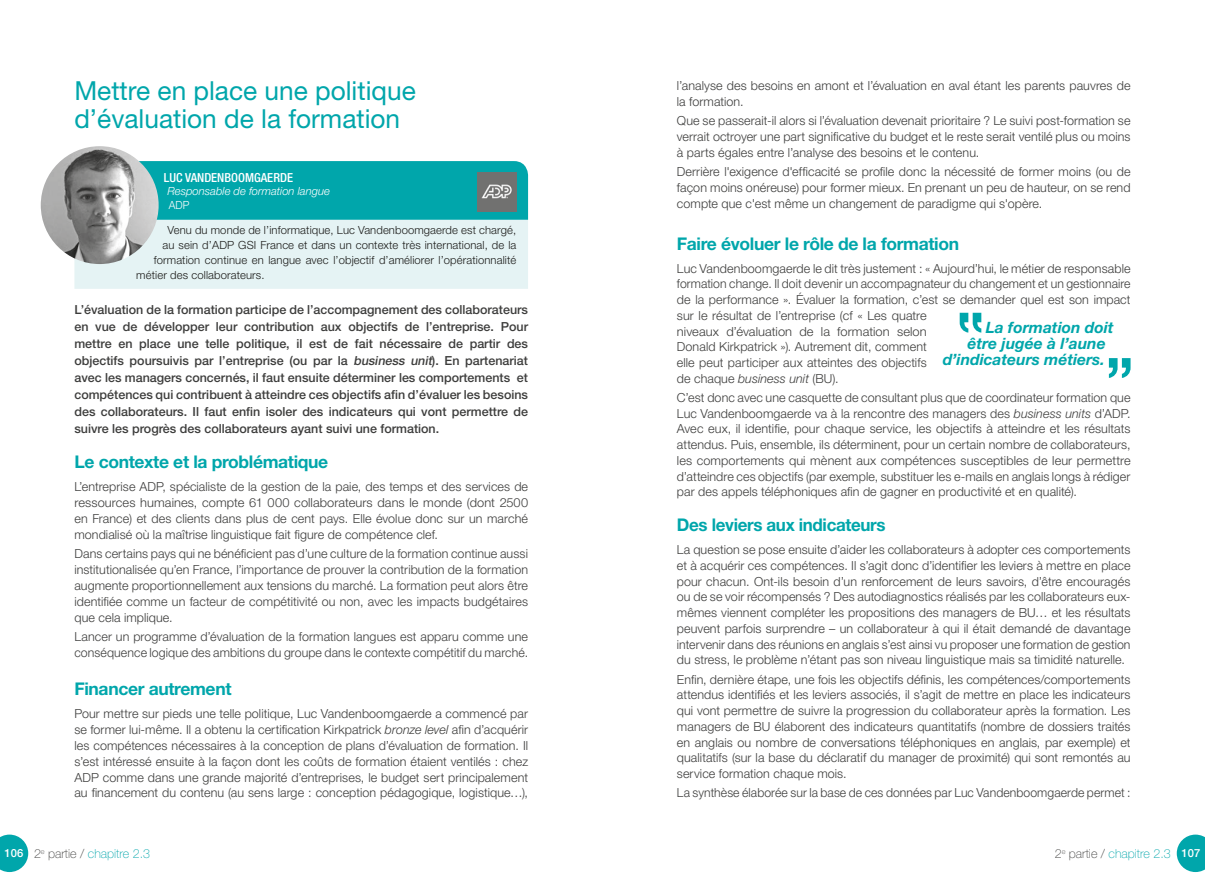
<style>
.page{position:relative;width:1205px;height:886px;background:#fff}
.page>*{position:absolute;margin:0;border:0;box-sizing:border-box;transform-origin:0 0}
.t1{font:26.25px/27.5px "Helvetica Neue LT Std";color:#00a6ab}
.t2{font:700 17.5px "Helvetica Neue LT Std";letter-spacing:-.02em;color:#00a6ab}
.t3{font:italic 700 15.62px "Helvetica Neue LT Std";color:#00a6ab}
.t4{font:300 12.5px/15.8px "Helvetica Neue LT Std";letter-spacing:.005em;color:#3d3d3c;text-align:justify}
.t5{font:500 12.5px/17.1px "Helvetica Neue LT Std";color:#3d3d3c;text-align:justify}
.t6{font:100 12.5px "Helvetica Neue LT Std";color:#00a6ab}
.t7{font:500 condensed 12.5px "Helvetica Neue LT Std";color:#fff}
.t8{font:300 11.25px "Helvetica Neue LT Std";letter-spacing:.01em;color:#1d1d1b}
.t9{font:italic 300 11.25px "Helvetica Neue LT Std";color:#fff}
.t10{font:500 11.25px "Helvetica Neue LT Std";color:#fff}
.t11{font:300 11.25px "Helvetica Neue LT Std";color:#fff;scale:.94 1}
.s1{font-style:italic}
.s2{color:#3d3d3c}
</style>
<div class="page">
<svg style="left:1177px;top:834px;width:28px;height:38px"></svg>
<svg style="left:0;top:834px;width:28px;height:38px"></svg>
<div style="left:74px;top:220px;width:454px;height:69px;background:#e5f3f4"></div>
<div style="left:140px;top:161px;width:388px;height:59px;background:#00a6ab"></div>
<img style="left:41px;top:146px;width:118px;height:118px;border-radius:59px">
<img style="left:477px;top:173px;width:39px;height:38px">
<svg style="left:959px;top:313px;width:22px;height:20px"></svg>
<svg style="left:1109px;top:358px;width:21px;height:20px"></svg>
<h1 class="t1" style="left:74px;top:77px;width:343px">Mettre en place une politique d’évaluation de la formation</h1>
<p class="t7" style="left:164px;top:170px;width:131px">LUC VANDENBOOMGAERDE</p>
<p class="t9" style="left:168px;top:184px;width:164px">Responsable de formation langue</p>
<p class="t11" style="left:169px;top:198px;width:23px">ADP</p>
<p class="t8" style="left:168px;top:223px;width:350px">Venu du monde de l’informatique, Luc Vandenboomgaerde est chargé,</p>
<p class="t8" style="left:163px;top:238px;width:355px">au sein d’ADP GSI France et dans un contexte très international, de la</p>
<p class="t8" style="left:154px;top:253px;width:364px">formation continue en langue avec l’objectif d’améliorer l’opérationnalité</p>
<p class="t8" style="left:136px;top:268px;width:130px">métier des collaborateurs.</p>
<p class="t5" style="left:74px;top:301px;width:455px">L’évaluation de la formation participe de l’accompagnement des collaborateurs en vue de développer leur contribution aux objectifs de l’entreprise. Pour mettre en place une telle politique, il est de fait nécessaire de partir des objectifs poursuivis par l’entreprise (ou par la <span class="s1">business unit</span>). En partenariat avec les managers concernés, il faut ensuite déterminer les comportements et compétences qui contribuent à atteindre ces objectifs afin d’évaluer les besoins des collaborateurs. Il faut enfin isoler des indicateurs qui vont permettre de suivre les progrès des collaborateurs ayant suivi une formation.</p>
<h2 class="t2" style="left:74px;top:451px;width:255px">Le contexte et la problématique</h2>
<p class="t4" style="left:74px;top:479px;width:455px">L’entreprise ADP, spécialiste de la gestion de la paie, des temps et des services de ressources humaines, compte 61 000 collaborateurs dans le monde (dont 2500 en France) et des clients dans plus de cent pays. Elle évolue donc sur un marché mondialisé où la maîtrise linguistique fait figure de compétence clef.</p>
<p class="t4" style="left:74px;top:545px;width:455px">Dans certains pays qui ne bénéficient pas d’une culture de la formation continue aussi institutionalisée qu’en France, l’importance de prouver la contribution de la formation augmente proportionnellement aux tensions du marché. La formation peut alors être identifiée comme un facteur de compétitivité ou non, avec les impacts budgétaires que cela implique.</p>
<p class="t4" style="left:74px;top:628px;width:455px">Lancer un programme d’évaluation de la formation langues est apparu comme une conséquence logique des ambitions du groupe dans le contexte compétitif du marché.</p>
<h2 class="t2" style="left:74px;top:678px;width:159px">Financer autrement</h2>
<p class="t4" style="left:74px;top:705px;width:455px">Pour mettre sur pieds une telle politique, Luc Vandenboomgaerde a commencé par se former lui-même. Il a obtenu la certification Kirkpatrick <span class="s1">bronze level</span> afin d’acquérir les compétences nécessaires à la conception de plans d’évaluation de formation. Il s’est intéressé ensuite à la façon dont les coûts de formation étaient ventilés : chez ADP comme dans une grande majorité d’entreprises, le budget sert principalement au financement du contenu (au sens large : conception pédagogique, logistique…),</p>
<p class="t4" style="left:677px;top:78px;width:455px">l’analyse des besoins en amont et l’évaluation en aval étant les parents pauvres de la formation.</p>
<p class="t4" style="left:677px;top:113px;width:455px">Que se passerait-il alors si l’évaluation devenait prioritaire ? Le suivi post-formation se verrait octroyer une part significative du budget et le reste serait ventilé plus ou moins à parts égales entre l’analyse des besoins et le contenu.</p>
<p class="t4" style="left:677px;top:164px;width:455px">Derrière l'exigence d'efficacité se profile donc la nécessité de former moins (ou de façon moins onéreuse) pour former mieux. En prenant un peu de hauteur, on se rend compte que c'est même un changement de paradigme qui s'opère.</p>
<h2 class="t2" style="left:677px;top:233px;width:284px">Faire évoluer le rôle de la formation</h2>
<p class="t4" style="left:677px;top:260px;width:455px;text-align:left">Luc Vandenboomgaerde le dit très justement : « Aujourd’hui, le métier de responsable formation change. Il doit devenir un accompagnateur du changement et un gestionnaire de la performance ». Évaluer la formation, c’est se demander quel est son impact sur le résultat de l’entreprise (cf « Les quatre<br>niveaux d’évaluation de la formation selon<br>Donald Kirkpatrick »). Autrement dit, comment<br>elle peut participer aux atteintes des objectifs<br>de chaque <span class="s1">business unit</span> (BU).</p>
<p class="t4" style="left:677px;top:389px;width:455px">C’est donc avec une casquette de consultant plus que de coordinateur formation que Luc Vandenboomgaerde va à la rencontre des managers des <span class="s1">business units</span> d’ADP.<br>Avec eux, il identifie, pour chaque service, les objectifs à atteindre et les résultats attendus. Puis, ensemble, ils déterminent, pour un certain nombre de collaborateurs, les comportements qui mènent aux compétences susceptibles de leur permettre d’atteindre ces objectifs (par exemple, substituer les e-mails en anglais longs à rédiger par des appels téléphoniques afin de gagner en productivité et en qualité).</p>
<h2 class="t2" style="left:677px;top:514px;width:210px">Des leviers aux indicateurs</h2>
<p class="t4" style="left:677px;top:542px;width:455px">La question se pose ensuite d’aider les collaborateurs à adopter ces comportements et à acquérir ces compétences. Il s’agit donc d’identifier les leviers à mettre en place pour chacun. Ont-ils besoin d’un renforcement de leurs savoirs, d’être encouragés ou de se voir récompensés ? Des autodiagnostics réalisés par les collaborateurs eux&shy;mêmes viennent compléter les propositions des managers de BU… et les résultats peuvent parfois surprendre – un collaborateur à qui il était demandé de davantage intervenir dans des réunions en anglais s’est ainsi vu proposer une formation de gestion du stress, le problème n’étant pas son niveau linguistique mais sa timidité naturelle.</p>
<p class="t4" style="left:677px;top:671px;width:455px">Enfin, dernière étape, une fois les objectifs définis, les compétences/comportements attendus identifiés et les leviers associés, il s’agit de mettre en place les indicateurs qui vont permettre de suivre la progression du collaborateur après la formation. Les managers de BU élaborent des indicateurs quantitatifs (nombre de dossiers traités en anglais ou nombre de conversations téléphoniques en anglais, par exemple) et qualitatifs (sur la base du déclaratif du manager de proximité) qui sont remontés au service formation chaque mois.</p>
<p class="t4" style="left:677px;top:785px;width:455px">La synthèse élaborée sur la base de ces données par Luc Vandenboomgaerde permet :</p>
<p class="t3" style="left:985px;top:317px;width:129px">La formation doit</p>
<p class="t3" style="left:967px;top:334px;width:140px">être jugée à l’aune</p>
<p class="t3" style="left:943px;top:350px;width:163px">d’indicateurs métiers.</p>
<p class="t6" style="left:34px;top:846px;width:118px"><span class="s2">2</span><sup>e</sup> <span class="s2">partie /</span> chapitre 2.3</p>
<p class="t6" style="left:1055px;top:846px;width:118px"><span class="s2">2</span><sup>e</sup> <span class="s2">partie /</span> chapitre 2.3</p>
<p class="t10" style="left:5px;top:846px;width:20px">106</p>
<p class="t10" style="left:1181px;top:846px;width:20px">107</p>
</div>
